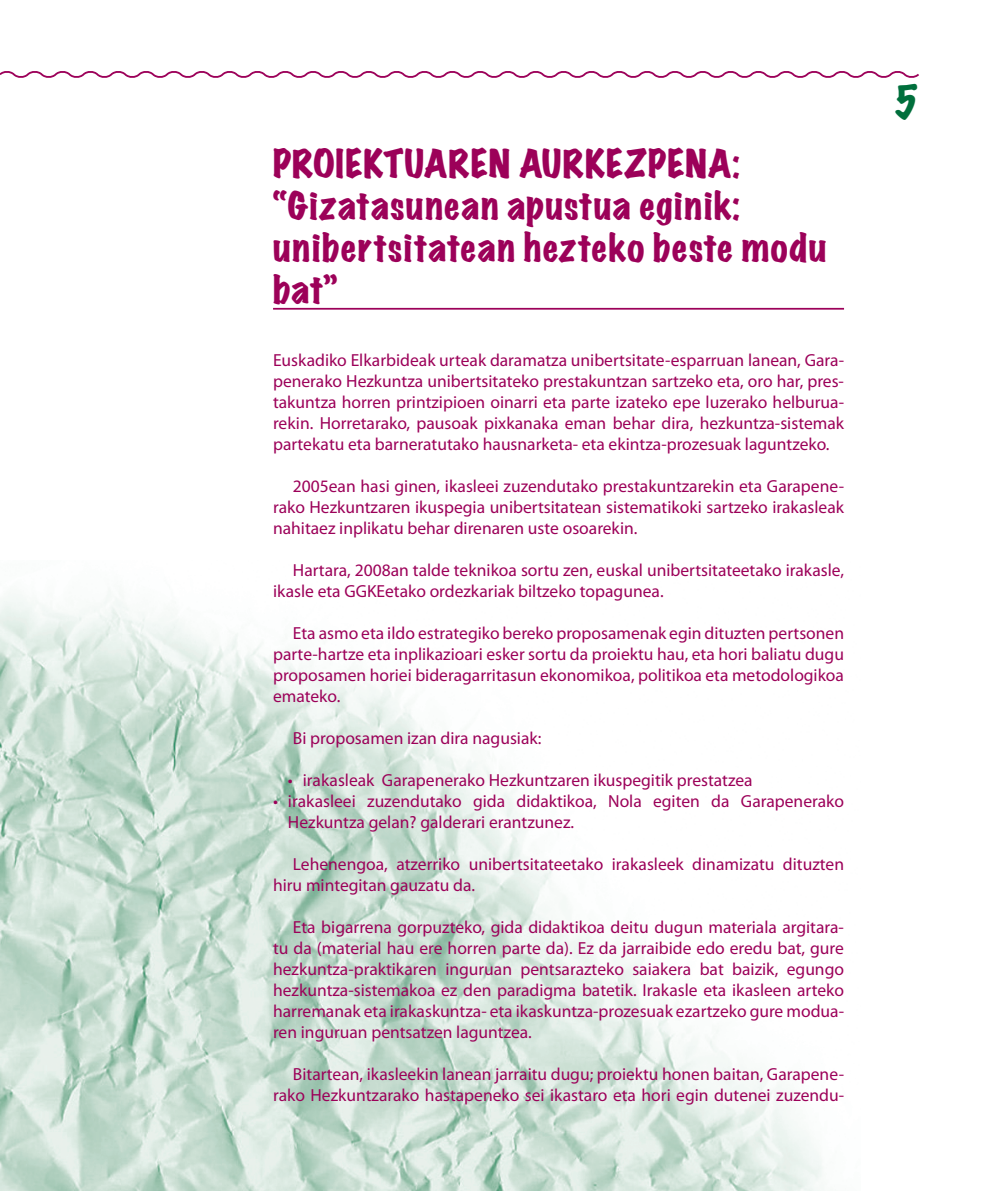
<style>
.page{position:relative;width:993px;height:1191px;background:#fff}
.page>*{position:absolute;margin:0;border:0;box-sizing:border-box;transform-origin:0 0}
.t1{font:100 42px "Marker Felt";color:#006f3c}
.t2{font:expanded 35px/42px "Marker Felt";letter-spacing:.035em;color:#9c0159}
.t3{font:17.5px/21px "Myriad Pro";color:#9c0159;text-align:justify}
</style>
<div class="page">
<svg style="left:0;top:71px;width:919px;height:7px"></svg>
<img style="left:0;top:590px;width:823px;height:600px">
<hr style="left:273px;top:308px;width:570px;height:2px;background:#9c0159">
<h2 class="t2" style="left:273px;top:142px;width:554px">PROIEKTUAREN AURKEZPENA: “Gizatasunean apustua eginik: unibertsitatean hezteko beste modu bat”</h2>
<p class="t3" style="left:273px;top:349px;width:572px">Euskadiko Elkarbideak urteak daramatza unibertsitate-esparruan lanean, Gara&shy;penerako Hezkuntza unibertsitateko prestakuntzan sartzeko eta, oro har, pres&shy;takuntza horren printzipioen oinarri eta parte izateko epe luzerako helburua&shy;rekin. Horretarako, pausoak pixkanaka eman behar dira, hezkuntza‑sistemak partekatu eta barneratutako hausnarketa- eta ekintza‑prozesuak laguntzeko.</p>
<p class="t3" style="left:273px;top:475px;width:572px;text-indent:20px">2005ean hasi ginen, ikasleei zuzendutako prestakuntzarekin eta Garapene&shy;rako Hezkuntzaren ikuspegia unibertsitatean sistematikoki sartzeko irakasleak nahitaez inplikatu behar direnaren uste osoarekin.</p>
<p class="t3" style="left:273px;top:559px;width:572px;text-indent:20px">Hartara, 2008an talde teknikoa sortu zen, euskal unibertsitateetako irakasle, ikasle eta GGKEetako ordezkariak biltzeko topagunea.</p>
<p class="t3" style="left:273px;top:622px;width:572px;text-indent:20px">Eta asmo eta ildo estrategiko bereko proposamenak egin dituzten pertsonen parte-hartze eta inplikazioari esker sortu da proiektu hau, eta hori baliatu dugu proposamen horiei bideragarritasun ekonomikoa, politikoa eta metodologikoa emateko.</p>
<p class="t3" style="left:293px;top:727px;width:250px">Bi proposamen izan dira nagusiak:</p>
<p class="t3" style="left:288px;top:769px;width:466px">• irakasleak Garapenerako Hezkuntzaren ikuspegitik prestatzea</p>
<p class="t3" style="left:288px;top:790px;width:557px;text-indent:-15px">• irakasleei zuzendutako gida didaktikoa, Nola egiten da Garapenerako<br>Hezkuntza gelan? galderari erantzunez.</p>
<p class="t3" style="left:273px;top:853px;width:572px;text-indent:20px">Lehenengoa, atzerriko unibertsitateetako irakasleek dinamizatu dituzten hiru mintegitan gauzatu da.</p>
<p class="t3" style="left:273px;top:916px;width:572px;text-indent:20px">Eta bigarrena gorpuzteko, gida didaktikoa deitu dugun materiala argitara&shy;tu da (material hau ere horren parte da). Ez da jarraibide edo eredu bat, gure hezkuntza-praktikaren inguruan pentsarazteko saiakera bat baizik, egungo hezkuntza-sistemakoa ez den paradigma batetik. Irakasle eta ikasleen arteko harremanak eta irakaskuntza- eta ikaskuntza-prozesuak ezartzeko gure modua&shy;ren inguruan pentsatzen laguntzea.</p>
<p class="t3" style="left:273px;top:1063px;width:572px;text-align:right">Bitartean, ikasleekin lanean jarraitu dugu; proiektu honen baitan, Garapene&shy;rako Hezkuntzarako hastapeneko sei ikastaro eta hori egin dutenei zuzendu-</p>
<h1 class="t1" style="left:894px;top:73px;width:25px">5</h1>
</div>
